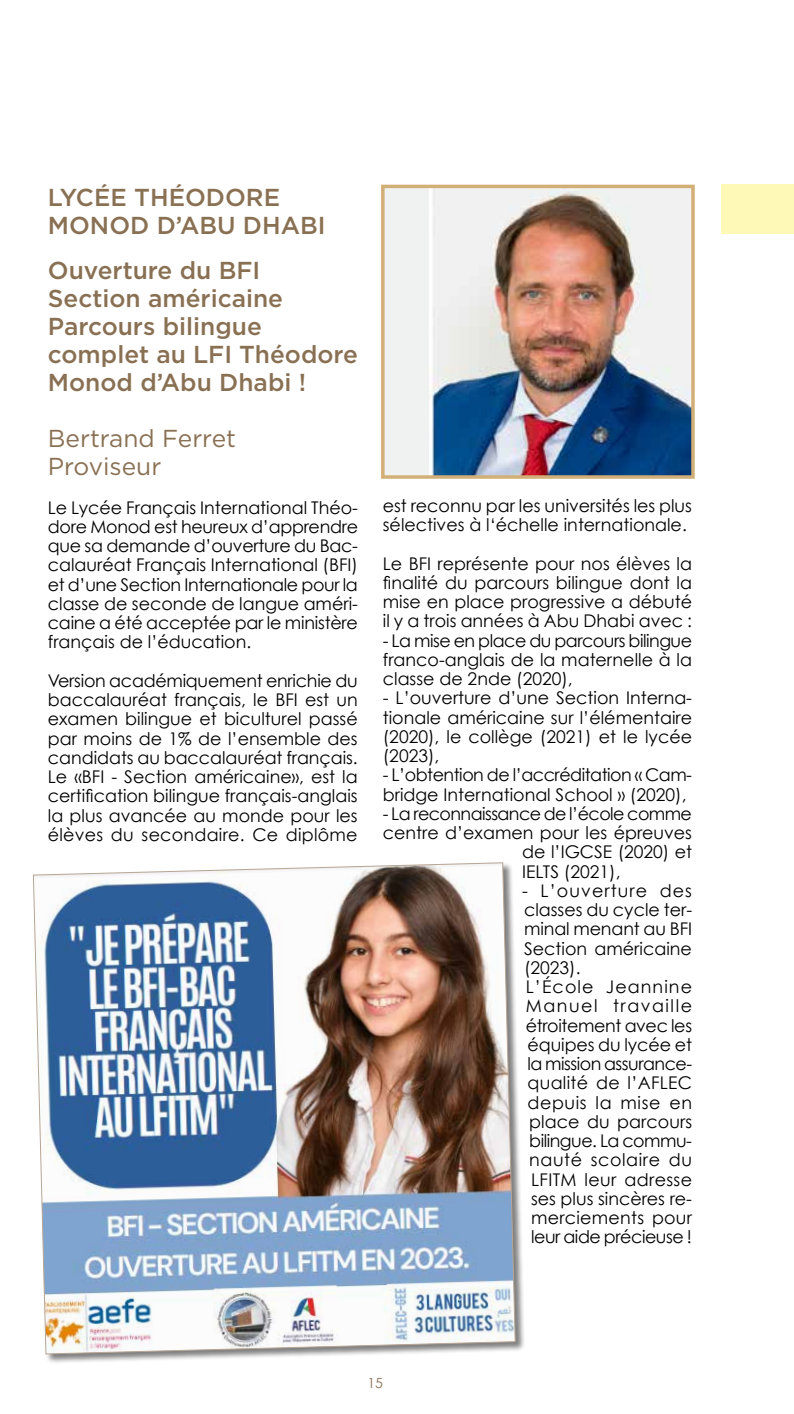
<style>
.page{position:relative;width:794px;height:1414px;background:#fff}
.page>*{position:absolute;margin:0;border:0;box-sizing:border-box;transform-origin:0 0}
.t1{font:500 24.5px/28px "Gotham";color:#897053}
.t2{font:24.5px/28px "Gotham";color:#897053}
.t3{font:17.5px/19.2px "Century Gothic";color:#000;text-align:justify}
.t4{font:17.5px "Century Gothic";letter-spacing:-.03em;color:#000}
.t5{font:17.5px "Century Gothic";letter-spacing:.06em;color:#000}
.t6{font:17.5px "Century Gothic";letter-spacing:-.02em;color:#000}
.t7{font:17.5px "Century Gothic";letter-spacing:-.025em;color:#000}
.t8{font:17.5px "Century Gothic";letter-spacing:.02em;color:#000}
.t9{font:17.5px "Century Gothic";letter-spacing:.085em;color:#000}
.t10{font:17.5px "Century Gothic";letter-spacing:.03em;color:#000}
.t11{font:17.5px "Century Gothic";letter-spacing:.035em;color:#000}
.t12{font:14px "Century Gothic";color:#897053}
</style>
<div class="page">
<div style="left:33px;top:862px;width:492px;height:502px;background:#000;opacity:.5"></div>
<img style="left:33px;top:862px;width:482px;height:492px">
<div style="left:383px;top:186px;width:310px;height:291px;background:#f0f2f1"></div>
<img style="left:429px;top:190px;width:260px;height:284px">
<div style="left:381px;top:185px;width:313px;height:294px;border:4px solid #d3af78"></div>
<div style="left:721px;top:185px;width:73px;height:49px;background:#fff9b8"></div>
<h1 class="t1" style="left:48px;top:183px;width:279px">LYCÉE THÉODORE<br>MONOD D’ABU DHABI</h1>
<h1 class="t1" style="left:48px;top:256px;width:312px">Ouverture du BFI<br>Section américaine<br>Parcours bilingue complet au LFI Théodore<br>Monod d’Abu Dhabi !</h1>
<h1 class="t2" style="left:48px;top:424px;width:190px">Bertrand Ferret<br>Proviseur</h1>
<p class="t3" style="left:48px;top:497px;width:312px">Le Lycée Français International Théo&shy;dore Monod est heureux d’apprendre que sa demande d’ouverture du Bac&shy;calauréat Français International (BFI) et d’une Section Internationale pour la classe de seconde de langue améri&shy;caine a été acceptée par le ministère français de l’éducation.</p>
<p class="t3" style="left:48px;top:671px;width:311px">Version académiquement enrichie du baccalauréat français, le BFI est un examen bilingue et biculturel passé par moins de 1% de l’ensemble des candidats au baccalauréat français.<br>Le «BFI - Section américaine», est la certification bilingue français-anglais la plus avancée au monde pour les élèves du secondaire. Ce diplôme</p>
<p class="t3" style="left:383px;top:495px;width:311px">est reconnu par les universités les plus sélectives à l‘échelle internationale.</p>
<p class="t3" style="left:383px;top:553px;width:311px">Le BFI représente pour nos élèves la finalité du parcours bilingue dont la mise en place progressive a débuté il y a trois années à Abu Dhabi avec :</p>
<p class="t3" style="left:383px;top:630px;width:311px">- La mise en place du parcours bilingue franco-anglais de la maternelle à la classe de 2nde (2020),</p>
<p class="t3" style="left:383px;top:688px;width:311px">- L’ouverture d’une Section Interna&shy;tionale américaine sur l’élémentaire (2020), le collège (2021) et le lycée (2023),</p>
<p class="t3" style="left:383px;top:765px;width:311px">- L’obtention de l’accréditation « Cam&shy;bridge International School » (2020),</p>
<p class="t4" style="left:383px;top:803px;width:311px">- La reconnaissance de l’école comme</p>
<p class="t3" style="left:383px;top:823px;width:311px">centre d’examen pour les épreuves</p>
<p class="t3" style="left:522px;top:842px;width:171px">de l’IGCSE (2020) et</p>
<p class="t3" style="left:522px;top:861px;width:100px">IELTS (2021),</p>
<p class="t5" style="left:522px;top:880px;width:171px">- L’ouverture des</p>
<p class="t3" style="left:524px;top:900px;width:170px">classes du cycle ter-</p>
<p class="t3" style="left:524px;top:919px;width:169px">minal menant au BFI</p>
<p class="t3" style="left:524px;top:938px;width:169px">Section américaine</p>
<p class="t3" style="left:524px;top:957px;width:58px">(2023).</p>
<p class="t5" style="left:526px;top:976px;width:168px">L’École Jeannine</p>
<p class="t9" style="left:526px;top:995px;width:168px">Manuel travaille</p>
<p class="t6" style="left:526px;top:1014px;width:168px">étroitement avec les</p>
<p class="t3" style="left:527px;top:1034px;width:166px">équipes du lycée et</p>
<p class="t4" style="left:527px;top:1053px;width:166px">la mission assurance-</p>
<p class="t3" style="left:527px;top:1073px;width:166px">qualité de l’AFLEC</p>
<p class="t11" style="left:527px;top:1091px;width:166px">depuis la mise en</p>
<p class="t3" style="left:529px;top:1111px;width:164px">place du parcours</p>
<p class="t4" style="left:529px;top:1130px;width:164px">bilingue. La commu-</p>
<p class="t10" style="left:529px;top:1149px;width:164px">nauté scolaire du</p>
<p class="t8" style="left:531px;top:1168px;width:163px">LFITM leur adresse</p>
<p class="t3" style="left:531px;top:1188px;width:162px">ses plus sincères re-</p>
<p class="t3" style="left:531px;top:1208px;width:163px">merciements pour</p>
<p class="t7" style="left:531px;top:1226px;width:162px">leur aide précieuse !</p>
<p class="t12" style="left:367px;top:1374px;width:17px">15</p>
</div>
